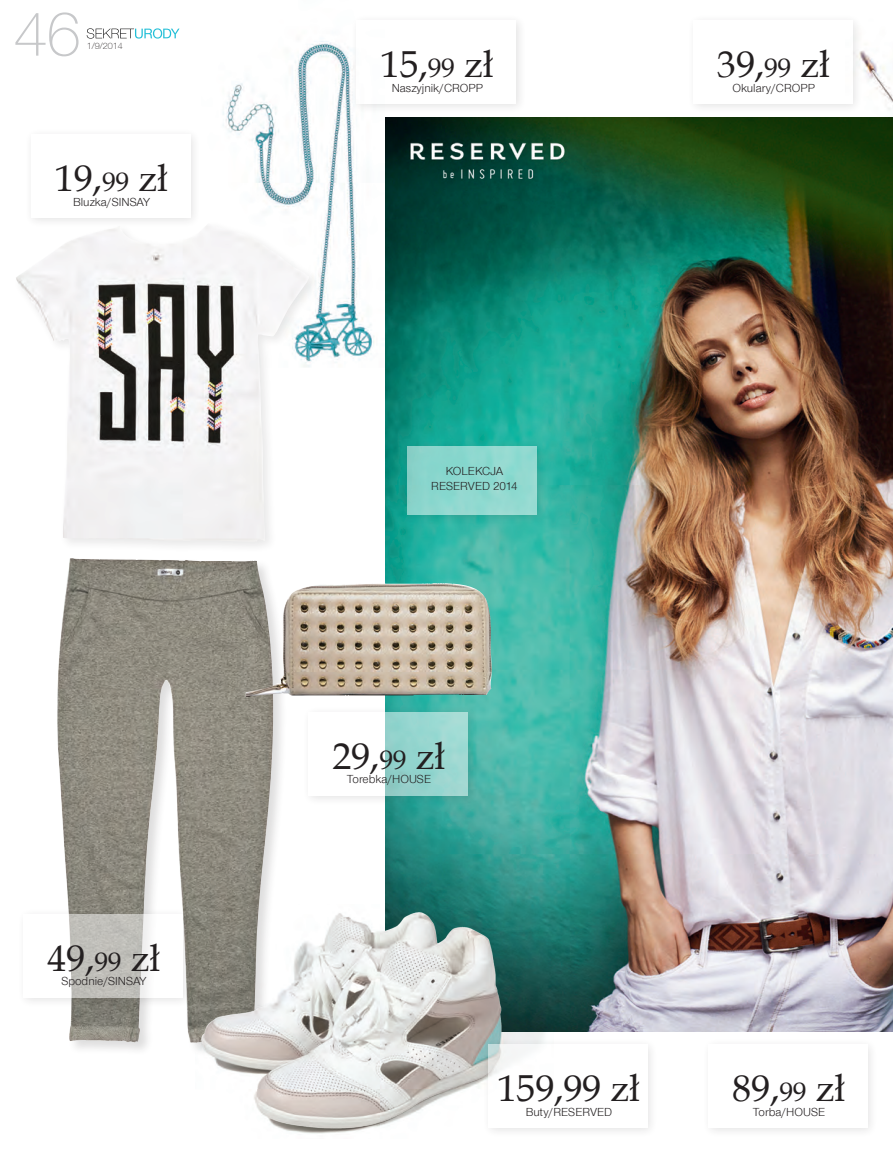
<style>
.page{position:relative;width:893px;height:1149px;background:#fff}
.page>*{position:absolute;margin:0;border:0;box-sizing:border-box;transform-origin:0 0}
.t1{font:100 61.5px "Helvetica Neue CE";color:#c7c8ca}
.t2{font:37.5px "Book Antiqua";color:#231f20}
.t3{font:12px/14.4px "Nimbus San Nov TEE";color:#231f20;text-align:center}
.t4{font:100 9px "Helvetica Neue CE";color:#231f20}
.s1{font-size:27px}
</style>
<div class="page">
<img style="left:212px;top:904px;width:341px;height:230px">
<div style="left:55px;top:556px;width:233px;height:500px;background:#231f20;opacity:.15"></div>
<img style="left:55px;top:558px;width:220px;height:484px">
<img style="left:223px;top:41px;width:222px;height:366px">
<img style="left:845px;top:50px;width:48px;height:68px">
<img style="left:386px;top:118px;width:507px;height:912px">
<div style="left:13px;top:220px;width:308px;height:334px;background:#231f20;opacity:.1"></div>
<img style="left:16px;top:223px;width:293px;height:318px">
<img style="left:246px;top:581px;width:246px;height:115px">
<div style="left:301px;top:704px;width:177px;height:102px;background:#231f20;opacity:.25"></div>
<svg style="left:308px;top:711px;width:159px;height:84px"></svg>
<div style="left:16px;top:906px;width:178px;height:102px;background:#231f20;opacity:.25"></div>
<svg style="left:23px;top:913px;width:159px;height:83px"></svg>
<div style="left:481px;top:1036px;width:177px;height:102px;background:#231f20;opacity:.25"></div>
<div style="left:488px;top:1043px;width:159px;height:84px;background:#fff"></div>
<div style="left:24px;top:127px;width:177px;height:101px;background:#fbfbfb"></div>
<div style="left:31px;top:134px;width:159px;height:83px;background:#fff"></div>
<div style="left:686px;top:13px;width:177px;height:102px;background:#231f20;opacity:.25"></div>
<div style="left:693px;top:20px;width:159px;height:84px;background:#fff"></div>
<div style="left:350px;top:13px;width:177px;height:102px;background:#fafafa"></div>
<div style="left:357px;top:20px;width:159px;height:84px;background:#fff"></div>
<div style="left:400px;top:439px;width:148px;height:86px;background:#231f20;opacity:.25"></div>
<div style="left:407px;top:446px;width:130px;height:68px;background:#8dd8cf"></div>
<svg style="left:87px;top:28px;width:93px;height:11px"></svg>
<h1 class="t1" style="left:14px;top:-2px;width:69px">46</h1>
<p class="t4" style="left:87px;top:41px;width:38px">1/9/2014</p>
<h2 class="t2" style="left:55px;top:152px;width:114px">19,<span class="s1">99</span> zł</h2>
<p class="t3" style="left:73px;top:194px;width:79px">Bluzka/SINSAY</p>
<h2 class="t2" style="left:48px;top:931px;width:114px">49,<span class="s1">99</span> zł</h2>
<p class="t3" style="left:61px;top:974px;width:87px">Spodnie/SINSAY</p>
<h2 class="t2" style="left:381px;top:38px;width:114px">15,<span class="s1">99</span> zł</h2>
<p class="t3" style="left:392px;top:81px;width:93px">Naszyjnik/CROPP</p>
<h2 class="t2" style="left:717px;top:38px;width:114px">39,<span class="s1">99</span> zł</h2>
<p class="t3" style="left:732px;top:81px;width:84px">Okulary/CROPP</p>
<p class="t3" style="left:431px;top:464px;width:88px">KOLEKCJA<br>RESERVED 2014</p>
<h2 class="t2" style="left:332px;top:730px;width:114px">29,<span class="s1">99</span> zł</h2>
<p class="t3" style="left:347px;top:772px;width:86px">Torebka/HOUSE</p>
<h2 class="t2" style="left:498px;top:1062px;width:144px">159,99 zł</h2>
<p class="t3" style="left:526px;top:1104px;width:88px">Buty/RESERVED</p>
<h2 class="t2" style="left:732px;top:1062px;width:114px">89,<span class="s1">99</span> zł</h2>
<p class="t3" style="left:753px;top:1104px;width:74px">Torba/HOUSE</p>
</div>
